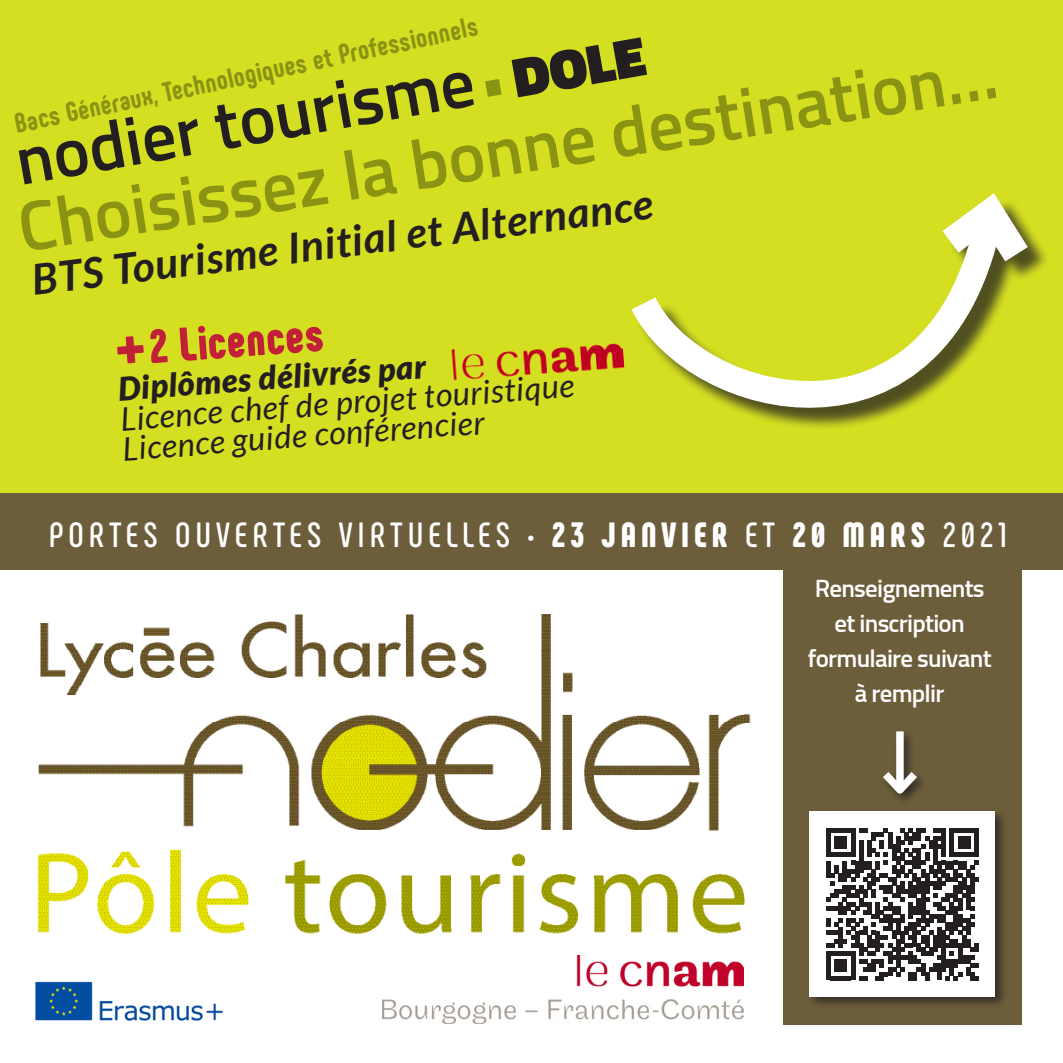
<style>
.page{position:relative;width:1063px;height:1063px;background:#fff}
.page>*{position:absolute;margin:0;border:0;box-sizing:border-box;transform-origin:0 0}
.t1{font:600 70px "Titillium";color:#8a9412}
.t2{font:600 68.5px "Titillium";color:#231f20}
.t3{font:900 47.5px "Phenomena";color:#c21f39}
.t4{font:italic 700 42.5px "Lato";color:#231f20}
.t5{font:700 35px "Phenomena";letter-spacing:.14em;color:#fff}
.t6{font:italic 32.5px/29.8px "Lato";color:#231f20}
.t7{font:800 27.5px "Phenomena";color:#8a9412}
.t8{font:600 25px/35px "Titillium";letter-spacing:-.03em;color:#fff;text-align:center}
.s1{font-size:56px;color:#8a9412}
.s2{font-weight:900;font-size:56.5px}
.s3{font-size:62.5px}
.s4{font-weight:900}
</style>
<div class="page">
<div style="left:0;top:0;width:1063px;height:527px;background:#d5df22"></div>
<img style="left:37px;top:614px;width:714px;height:320px">
<div style="left:0;top:494px;width:1063px;height:76px;background:#6d5e3b"></div>
<div style="left:783px;top:562px;width:239px;height:463px;background:#6d5e3b"></div>
<svg style="left:631px;top:291px;width:375px;height:137px"></svg>
<svg style="left:942px;top:193px;width:104px;height:98px"></svg>
<img style="left:35px;top:981px;width:188px;height:40px">
<img style="left:383px;top:956px;width:360px;height:67px">
<svg style="left:631px;top:316px;width:15px;height:76px"></svg>
<img style="left:451px;top:343px;width:174px;height:38px">
<div style="left:807px;top:809px;width:201px;height:200px;background:#231f20;opacity:.75"></div>
<div style="left:810px;top:812px;width:185px;height:185px;background:#fff"></div>
<svg style="left:826px;top:828px;width:153px;height:152px"></svg>
<div style="left:881px;top:729px;width:48px;height:77px;background:#231f20;opacity:.75"></div>
<div style="left:896px;top:731px;width:8px;height:59px;background:#fff"></div>
<svg style="left:881px;top:764px;width:44px;height:37px"></svg>
<p class="t7" style="left:11px;top:107px;width:474px;rotate:-12deg">Bacs Généraux, Technologiques et Professionnels</p>
<p class="t2" style="left:9px;top:122px;width:639px;rotate:-10deg">nodier tourisme <span class="s1">•</span><span class="s2">DOLE</span></p>
<p class="t1" style="left:12px;top:187px;width:992px;rotate:-9deg">Choisissez la bonne destination…</p>
<p class="t4" style="left:29px;top:256px;width:627px;rotate:-7deg">BTS Tourisme Initial et Alternance</p>
<p class="t3" style="left:113px;top:318px;width:210px;rotate:-4deg"><span class="s3">+</span> 2 Licences</p>
<p class="t6" style="left:117px;top:374px;width:456px;rotate:-4deg"><span class="s4">Diplômes délivrés par<br></span>Licence chef de projet touristique</p>
<p class="t6" style="left:122px;top:434px;width:364px;rotate:-4deg">Licence guide conférencier</p>
<p class="t5" style="left:49px;top:513px;width:960px">PORTES OUVERTES VIRTUELLES • <span class="s4">23 JANVIER</span> ET <span class="s4">20 MARS</span> 2021</p>
<p class="t8" style="left:815px;top:571px;width:171px">Renseignements et inscription</p>
<p class="t8" style="left:808px;top:641px;width:185px">formulaire suivant</p>
<p class="t8" style="left:855px;top:676px;width:91px">à remplir</p>
</div>
